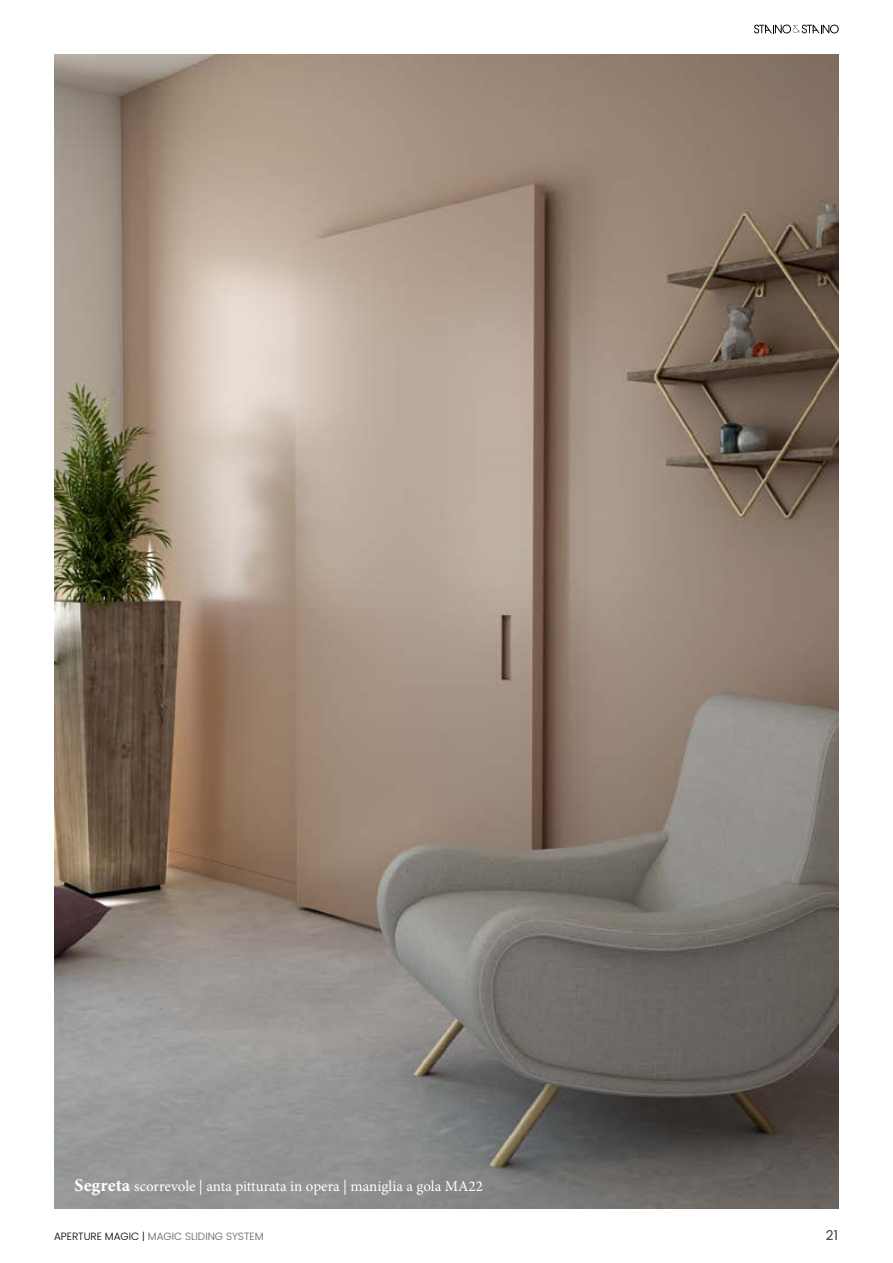
<style>
.page{position:relative;width:893px;height:1263px;background:#fff}
.page>*{position:absolute;margin:0;border:0;box-sizing:border-box;transform-origin:0 0}
.t1{font:15px "Minion Pro";color:#fff}
.t2{font:13.5px "Poppins";color:#3c3c3b}
.t3{font:300 10.5px "Poppins";color:#616160}
.s1{font-weight:700;font-size:18px}
.s2{color:#000}
</style>
<div class="page">
<svg style="left:754px;top:24px;width:85px;height:10px"></svg>
<img style="left:54px;top:54px;width:784px;height:1155px">
<p class="t1" style="left:74px;top:1176px;width:410px"><span class="s1">Segreta</span> scorrevole | anta pitturata in opera | maniglia a gola MA22</p>
<p class="t3" style="left:54px;top:1230px;width:211px"><span class="s2">APERTURE MAGIC |</span> MAGIC SLIDING SYSTEM</p>
<p class="t2" style="left:826px;top:1227px;width:14px">21</p>
</div>
